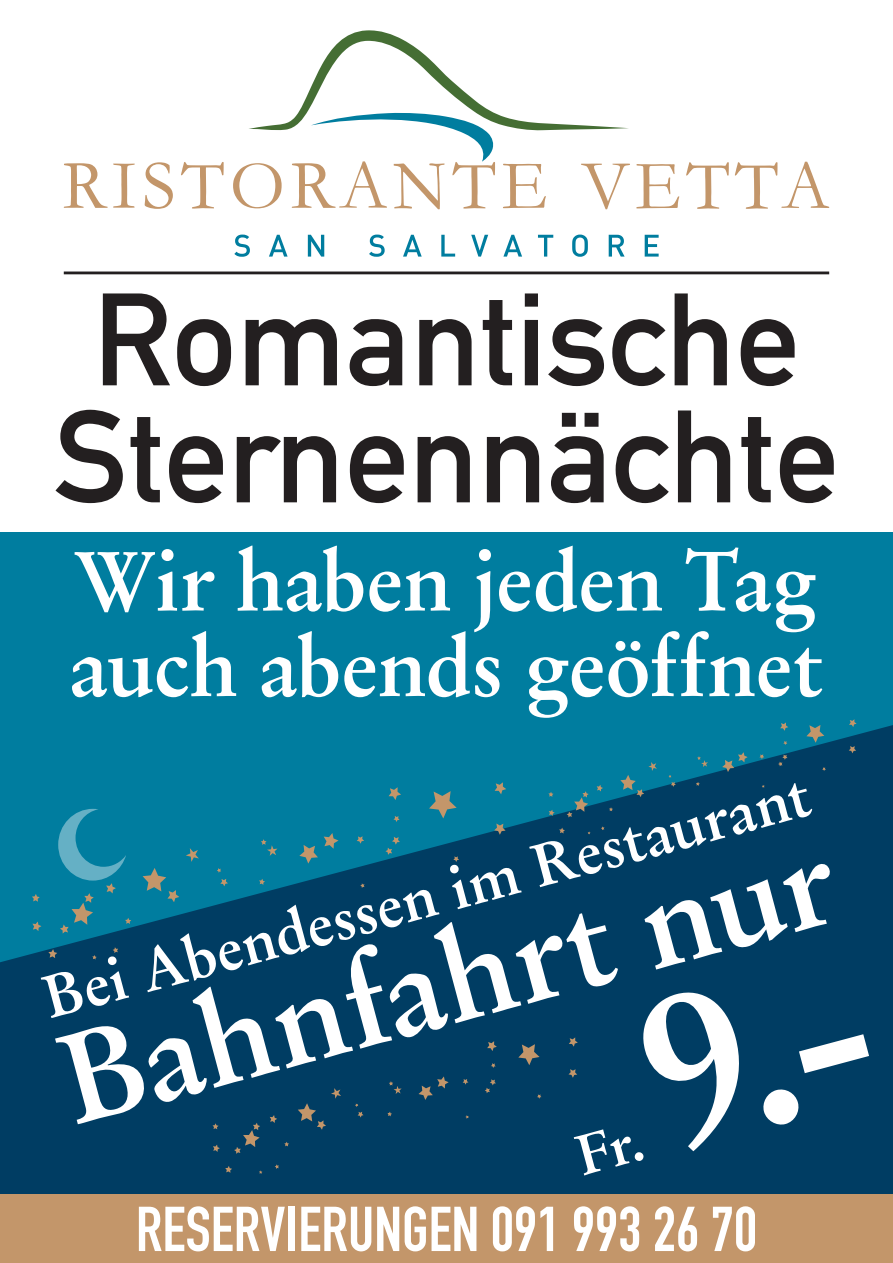
<style>
.page{position:relative;width:893px;height:1263px;background:#fff}
.page>*{position:absolute;margin:0;border:0;box-sizing:border-box;transform-origin:0 0}
.t1{font:700 129px/117px "DIN Alternate";color:#231f20;text-align:center}
.t2{font:700 127.5px "Original Garamond BT";color:#fff}
.t3{font:700 84px/85.5px "Original Garamond BT";letter-spacing:-.015em;color:#fff}
.t4{font:700 62.25px "DIN Condensed";color:#fff}
.t5{font:700 60px "Original Garamond BT";color:#fff}
</style>
<div class="page">
<div style="left:0;top:533px;width:893px;height:730px;background:#007d9f"></div>
<svg style="left:0;top:725px;width:893px;height:470px;fill:#003d63"></svg>
<div style="left:0;top:1195px;width:893px;height:68px;background:#c3966a"></div>
<hr style="left:64px;top:271px;width:765px;height:3px;background:#231f20">
<svg style="left:441px;top:235px;width:14px;height:22px"></svg>
<svg style="left:234px;top:235px;width:16px;height:22px"></svg>
<svg style="left:269px;top:235px;width:19px;height:22px"></svg>
<svg style="left:308px;top:235px;width:16px;height:22px"></svg>
<svg style="left:369px;top:235px;width:16px;height:22px"></svg>
<svg style="left:403px;top:235px;width:19px;height:22px"></svg>
<svg style="left:471px;top:235px;width:17px;height:22px"></svg>
<svg style="left:503px;top:235px;width:19px;height:22px"></svg>
<svg style="left:538px;top:235px;width:15px;height:22px"></svg>
<svg style="left:572px;top:235px;width:16px;height:22px"></svg>
<svg style="left:609px;top:235px;width:16px;height:22px"></svg>
<svg style="left:645px;top:235px;width:14px;height:22px"></svg>
<svg style="left:64px;top:163px;width:71px;height:45px"></svg>
<svg style="left:145px;top:162px;width:28px;height:47px"></svg>
<svg style="left:181px;top:162px;width:43px;height:47px"></svg>
<svg style="left:636px;top:164px;width:43px;height:44px"></svg>
<svg style="left:686px;top:162px;width:43px;height:47px"></svg>
<svg style="left:735px;top:162px;width:94px;height:47px"></svg>
<svg style="left:233px;top:30px;width:397px;height:179px"></svg>
<svg style="left:487px;top:1041px;width:10px;height:10px"></svg>
<svg style="left:518px;top:1044px;width:22px;height:21px"></svg>
<svg style="left:275px;top:1164px;width:4px;height:5px"></svg>
<svg style="left:537px;top:1094px;width:4px;height:5px"></svg>
<svg style="left:213px;top:1123px;width:6px;height:6px"></svg>
<svg style="left:389px;top:1081px;width:13px;height:13px"></svg>
<svg style="left:298px;top:1088px;width:43px;height:42px;background:#164763"></svg>
<svg style="left:284px;top:1142px;width:5px;height:4px"></svg>
<svg style="left:270px;top:1115px;width:7px;height:8px"></svg>
<svg style="left:234px;top:1123px;width:26px;height:31px"></svg>
<svg style="left:387px;top:1111px;width:5px;height:5px"></svg>
<svg style="left:418px;top:1076px;width:31px;height:24px"></svg>
<svg style="left:463px;top:1079px;width:5px;height:6px"></svg>
<svg style="left:485px;top:1079px;width:11px;height:14px"></svg>
<svg style="left:225px;top:1166px;width:7px;height:7px"></svg>
<svg style="left:213px;top:1144px;width:7px;height:8px"></svg>
<svg style="left:465px;top:1115px;width:4px;height:4px"></svg>
<svg style="left:259px;top:1170px;width:3px;height:4px"></svg>
<svg style="left:355px;top:1103px;width:8px;height:14px"></svg>
<svg style="left:491px;top:1063px;width:5px;height:5px"></svg>
<svg style="left:186px;top:848px;width:13px;height:14px"></svg>
<svg style="left:324px;top:833px;width:14px;height:16px"></svg>
<svg style="left:389px;top:787px;width:12px;height:13px"></svg>
<svg style="left:429px;top:791px;width:28px;height:27px"></svg>
<svg style="left:220px;top:879px;width:8px;height:7px"></svg>
<svg style="left:494px;top:823px;width:12px;height:12px"></svg>
<svg style="left:495px;top:782px;width:11px;height:12px"></svg>
<svg style="left:113px;top:947px;width:5px;height:6px"></svg>
<svg style="left:453px;top:856px;width:6px;height:6px"></svg>
<svg style="left:32px;top:894px;width:8px;height:8px"></svg>
<svg style="left:261px;top:839px;width:16px;height:17px"></svg>
<svg style="left:143px;top:868px;width:36px;height:34px"></svg>
<svg style="left:58px;top:809px;width:73px;height:124px"></svg>
<svg style="left:259px;top:879px;width:6px;height:6px"></svg>
<svg style="left:299px;top:845px;width:19px;height:18px"></svg>
<svg style="left:357px;top:836px;width:7px;height:8px"></svg>
<svg style="left:385px;top:837px;width:15px;height:18px"></svg>
<svg style="left:48px;top:949px;width:9px;height:9px"></svg>
<svg style="left:32px;top:921px;width:9px;height:10px"></svg>
<svg style="left:360px;top:883px;width:4px;height:5px"></svg>
<svg style="left:92px;top:955px;width:5px;height:4px"></svg>
<svg style="left:217px;top:868px;width:4px;height:5px"></svg>
<svg style="left:393px;top:816px;width:7px;height:6px"></svg>
<svg style="left:780px;top:722px;width:8px;height:9px"></svg>
<svg style="left:806px;top:725px;width:18px;height:18px"></svg>
<svg style="left:849px;top:746px;width:7px;height:7px"></svg>
<svg style="left:849px;top:719px;width:8px;height:8px"></svg>
<svg style="left:601px;top:826px;width:3px;height:4px"></svg>
<svg style="left:822px;top:767px;width:4px;height:4px"></svg>
<svg style="left:548px;top:792px;width:5px;height:5px"></svg>
<svg style="left:697px;top:756px;width:11px;height:11px"></svg>
<svg style="left:620px;top:762px;width:37px;height:35px"></svg>
<svg style="left:609px;top:807px;width:4px;height:4px"></svg>
<svg style="left:597px;top:785px;width:6px;height:6px"></svg>
<svg style="left:567px;top:791px;width:22px;height:26px"></svg>
<svg style="left:696px;top:782px;width:4px;height:4px"></svg>
<svg style="left:722px;top:752px;width:26px;height:20px"></svg>
<svg style="left:759px;top:754px;width:5px;height:5px"></svg>
<svg style="left:778px;top:755px;width:9px;height:11px"></svg>
<svg style="left:559px;top:828px;width:6px;height:5px"></svg>
<svg style="left:549px;top:810px;width:6px;height:6px"></svg>
<svg style="left:669px;top:775px;width:7px;height:12px"></svg>
<svg style="left:783px;top:741px;width:4px;height:4px"></svg>
<div style="left:568px;top:982px;width:301px;height:193px;background:#003d63"></div>
<h1 class="t1" style="left:54px;top:273px;width:787px">Romantische<br>Sternennächte</h1>
<p class="t3" style="left:70px;top:539px;width:754px">Wir haben jeden Tag auch abends geöffnet</p>
<p class="t5" style="left:35px;top:963px;width:793px;rotate:-15deg">Bei Abendessen im Restaurant</p>
<h2 class="t2" style="left:42px;top:1007px;width:797px;rotate:-15deg">Bahnfahrt nur</h2>
<p class="t4" style="left:136px;top:1187px;width:623px">RESERVIERUNGEN 091 993 26 70</p>
</div>
